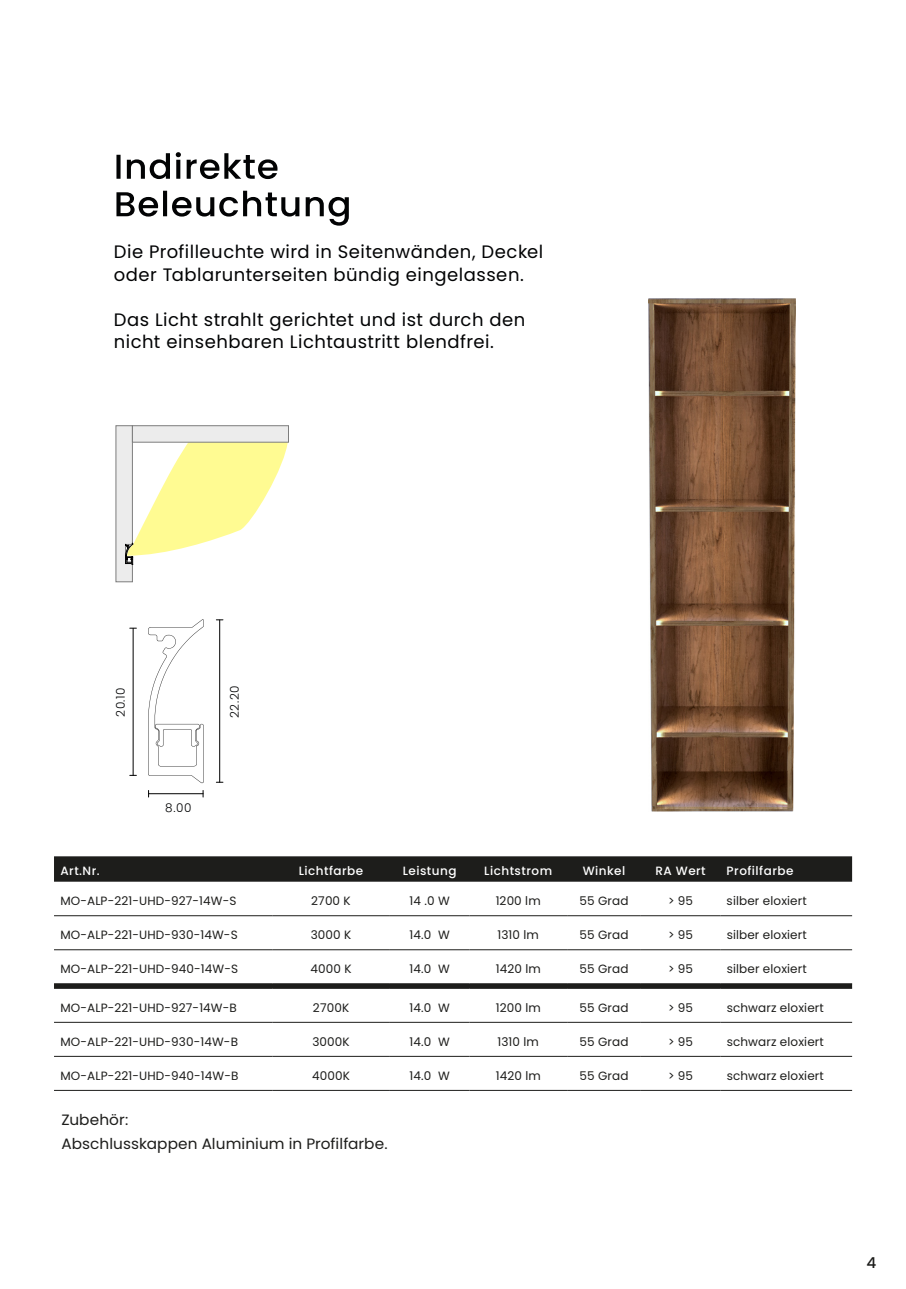
<style>
.page{position:relative;width:906px;height:1289px;background:#fff}
.page>*{position:absolute;margin:0;border:0;box-sizing:border-box;transform-origin:0 0}
.t1{font:18px/22.5px "Poppins";letter-spacing:.025em;color:#020304}
.t2{font:15px/24px "Poppins";letter-spacing:.005em;color:#1d1d1b}
.t3{font:500 15px "Poppins";color:#1d1d1b}
.t4{font:12px "Poppins";letter-spacing:.01em;color:#1d1d1b}
.t5{font:500 12px "Poppins";letter-spacing:.04em;color:#fff}
.t6{font:300 12px "Poppins";letter-spacing:.045em;color:#020304}
</style>
<div class="page">
<img style="left:148px;top:619px;width:56px;height:165px">
<hr style="left:133px;top:628px;width:1px;height:147px;background:#000">
<hr style="left:219px;top:620px;width:1px;height:162px;background:#000">
<hr style="left:149px;top:793px;width:54px;height:1px;background:#000">
<div style="left:54px;top:856px;width:798px;height:25px;background:#1d1d1b"></div>
<hr style="left:54px;top:984px;width:798px;height:3px;background:#1d1d1b">
<hr style="left:54px;top:915px;width:218px;height:1px;background:#1d1d1b">
<hr style="left:272px;top:915px;width:118px;height:1px;background:#1d1d1b">
<hr style="left:390px;top:915px;width:79px;height:1px;background:#1d1d1b">
<hr style="left:469px;top:915px;width:98px;height:1px;background:#1d1d1b">
<hr style="left:567px;top:915px;width:74px;height:1px;background:#1d1d1b">
<hr style="left:641px;top:915px;width:79px;height:1px;background:#1d1d1b">
<hr style="left:720px;top:915px;width:132px;height:1px;background:#1d1d1b">
<hr style="left:54px;top:949px;width:218px;height:1px;background:#1d1d1b">
<hr style="left:272px;top:949px;width:118px;height:1px;background:#1d1d1b">
<hr style="left:390px;top:949px;width:79px;height:1px;background:#1d1d1b">
<hr style="left:469px;top:949px;width:98px;height:1px;background:#1d1d1b">
<hr style="left:567px;top:949px;width:74px;height:1px;background:#1d1d1b">
<hr style="left:641px;top:949px;width:79px;height:1px;background:#1d1d1b">
<hr style="left:720px;top:949px;width:132px;height:1px;background:#1d1d1b">
<hr style="left:54px;top:983px;width:218px;height:1px;background:#1d1d1b">
<hr style="left:272px;top:983px;width:118px;height:1px;background:#1d1d1b">
<hr style="left:390px;top:983px;width:79px;height:1px;background:#1d1d1b">
<hr style="left:469px;top:983px;width:98px;height:1px;background:#1d1d1b">
<hr style="left:567px;top:983px;width:74px;height:1px;background:#1d1d1b">
<hr style="left:641px;top:983px;width:79px;height:1px;background:#1d1d1b">
<hr style="left:720px;top:983px;width:132px;height:1px;background:#1d1d1b">
<hr style="left:54px;top:987px;width:218px;height:1px;background:#1d1d1b">
<hr style="left:272px;top:987px;width:118px;height:1px;background:#1d1d1b">
<hr style="left:390px;top:987px;width:79px;height:1px;background:#1d1d1b">
<hr style="left:469px;top:987px;width:98px;height:1px;background:#1d1d1b">
<hr style="left:567px;top:987px;width:74px;height:1px;background:#1d1d1b">
<hr style="left:641px;top:987px;width:79px;height:1px;background:#1d1d1b">
<hr style="left:720px;top:987px;width:132px;height:1px;background:#1d1d1b">
<hr style="left:54px;top:1021px;width:218px;height:1px;background:#1d1d1b">
<hr style="left:272px;top:1021px;width:118px;height:1px;background:#1d1d1b">
<hr style="left:390px;top:1021px;width:79px;height:1px;background:#1d1d1b">
<hr style="left:469px;top:1021px;width:98px;height:1px;background:#1d1d1b">
<hr style="left:567px;top:1021px;width:74px;height:1px;background:#1d1d1b">
<hr style="left:641px;top:1021px;width:79px;height:1px;background:#1d1d1b">
<hr style="left:720px;top:1021px;width:132px;height:1px;background:#1d1d1b">
<hr style="left:54px;top:1055px;width:218px;height:1px;background:#1d1d1b">
<hr style="left:272px;top:1055px;width:118px;height:1px;background:#1d1d1b">
<hr style="left:390px;top:1055px;width:79px;height:1px;background:#1d1d1b">
<hr style="left:469px;top:1055px;width:98px;height:1px;background:#1d1d1b">
<hr style="left:567px;top:1055px;width:74px;height:1px;background:#1d1d1b">
<hr style="left:641px;top:1055px;width:79px;height:1px;background:#1d1d1b">
<hr style="left:720px;top:1055px;width:132px;height:1px;background:#1d1d1b">
<hr style="left:54px;top:1089px;width:218px;height:1px;background:#1d1d1b">
<hr style="left:272px;top:1089px;width:118px;height:1px;background:#1d1d1b">
<hr style="left:390px;top:1089px;width:79px;height:1px;background:#1d1d1b">
<hr style="left:469px;top:1089px;width:98px;height:1px;background:#1d1d1b">
<hr style="left:567px;top:1089px;width:74px;height:1px;background:#1d1d1b">
<hr style="left:641px;top:1089px;width:79px;height:1px;background:#1d1d1b">
<hr style="left:720px;top:1089px;width:132px;height:1px;background:#1d1d1b">
<svg style="left:116px;top:191px;width:233px;height:35px"></svg>
<svg style="left:116px;top:152px;width:161px;height:27px"></svg>
<svg style="left:116px;top:425px;width:172px;height:157px"></svg>
<div style="left:132px;top:425px;width:157px;height:17px;background:#ececec;border:1px solid #7d7d7d"></div>
<img style="left:648px;top:298px;width:147px;height:513px">
<h1 class="t1" style="left:114px;top:241px;width:431px">Die Profilleuchte wird in Seitenwänden, Deckel oder Tablarunterseiten bündig eingelassen.</h1>
<h1 class="t1" style="left:114px;top:308px;width:413px">Das Licht strahlt gerichtet und ist durch den nicht einsehbaren Lichtaustritt blendfrei.</h1>
<p class="t6" style="left:114px;top:716px;width:31px;rotate:-90deg">20.10</p>
<p class="t6" style="left:165px;top:800px;width:28px">8.00</p>
<p class="t6" style="left:228px;top:718px;width:34px;rotate:-90deg">22.20</p>
<p class="t5" style="left:60px;top:864px;width:41px">Art.Nr.</p>
<p class="t5" style="left:299px;top:864px;width:66px">Lichtfarbe</p>
<p class="t5" style="left:403px;top:864px;width:55px">Leistung</p>
<p class="t5" style="left:484px;top:864px;width:69px">Lichtstrom</p>
<p class="t5" style="left:582px;top:864px;width:44px">Winkel</p>
<p class="t5" style="left:655px;top:864px;width:52px">RA Wert</p>
<p class="t5" style="left:726px;top:864px;width:68px">Profilfarbe</p>
<p class="t4" style="left:60px;top:893px;width:178px">MO-ALP-221-UHD-927-14W-S</p>
<p class="t4" style="left:311px;top:893px;width:41px">2700 K</p>
<p class="t4" style="left:409px;top:893px;width:42px">14 .0 W</p>
<p class="t4" style="left:496px;top:893px;width:47px">1200 lm</p>
<p class="t4" style="left:579px;top:893px;width:51px">55 Grad</p>
<p class="t4" style="left:668px;top:893px;width:27px">&gt; 95</p>
<p class="t4" style="left:726px;top:893px;width:82px">silber eloxiert</p>
<p class="t4" style="left:60px;top:927px;width:179px">MO-ALP-221-UHD-930-14W-S</p>
<p class="t4" style="left:311px;top:927px;width:42px">3000 K</p>
<p class="t4" style="left:409px;top:927px;width:42px">14.0 W</p>
<p class="t4" style="left:497px;top:927px;width:43px">1310 lm</p>
<p class="t4" style="left:579px;top:927px;width:51px">55 Grad</p>
<p class="t4" style="left:668px;top:927px;width:27px">&gt; 95</p>
<p class="t4" style="left:726px;top:927px;width:82px">silber eloxiert</p>
<p class="t4" style="left:60px;top:961px;width:179px">MO-ALP-221-UHD-940-14W-S</p>
<p class="t4" style="left:310px;top:961px;width:43px">4000 K</p>
<p class="t4" style="left:409px;top:961px;width:42px">14.0 W</p>
<p class="t4" style="left:496px;top:961px;width:47px">1420 lm</p>
<p class="t4" style="left:579px;top:961px;width:51px">55 Grad</p>
<p class="t4" style="left:668px;top:961px;width:27px">&gt; 95</p>
<p class="t4" style="left:726px;top:961px;width:82px">silber eloxiert</p>
<p class="t4" style="left:60px;top:1000px;width:178px">MO-ALP-221-UHD-927-14W-B</p>
<p class="t4" style="left:313px;top:1000px;width:38px">2700K</p>
<p class="t4" style="left:409px;top:1000px;width:42px">14.0 W</p>
<p class="t4" style="left:496px;top:1000px;width:47px">1200 lm</p>
<p class="t4" style="left:579px;top:1000px;width:51px">55 Grad</p>
<p class="t4" style="left:668px;top:1000px;width:27px">&gt; 95</p>
<p class="t4" style="left:726px;top:1000px;width:99px">schwarz eloxiert</p>
<p class="t4" style="left:60px;top:1034px;width:179px">MO-ALP-221-UHD-930-14W-B</p>
<p class="t4" style="left:312px;top:1034px;width:39px">3000K</p>
<p class="t4" style="left:409px;top:1034px;width:42px">14.0 W</p>
<p class="t4" style="left:497px;top:1034px;width:43px">1310 lm</p>
<p class="t4" style="left:579px;top:1034px;width:51px">55 Grad</p>
<p class="t4" style="left:668px;top:1034px;width:27px">&gt; 95</p>
<p class="t4" style="left:726px;top:1034px;width:99px">schwarz eloxiert</p>
<p class="t4" style="left:60px;top:1068px;width:180px">MO-ALP-221-UHD-940-14W-B</p>
<p class="t4" style="left:312px;top:1068px;width:39px">4000K</p>
<p class="t4" style="left:409px;top:1068px;width:42px">14.0 W</p>
<p class="t4" style="left:496px;top:1068px;width:47px">1420 lm</p>
<p class="t4" style="left:579px;top:1068px;width:51px">55 Grad</p>
<p class="t4" style="left:668px;top:1068px;width:27px">&gt; 95</p>
<p class="t4" style="left:726px;top:1068px;width:99px">schwarz eloxiert</p>
<p class="t2" style="left:61px;top:1107px;width:327px">Zubehör:<br>Abschlusskappen Aluminium in Profilfarbe.</p>
<p class="t3" style="left:866px;top:1254px;width:11px">4</p>
</div>
